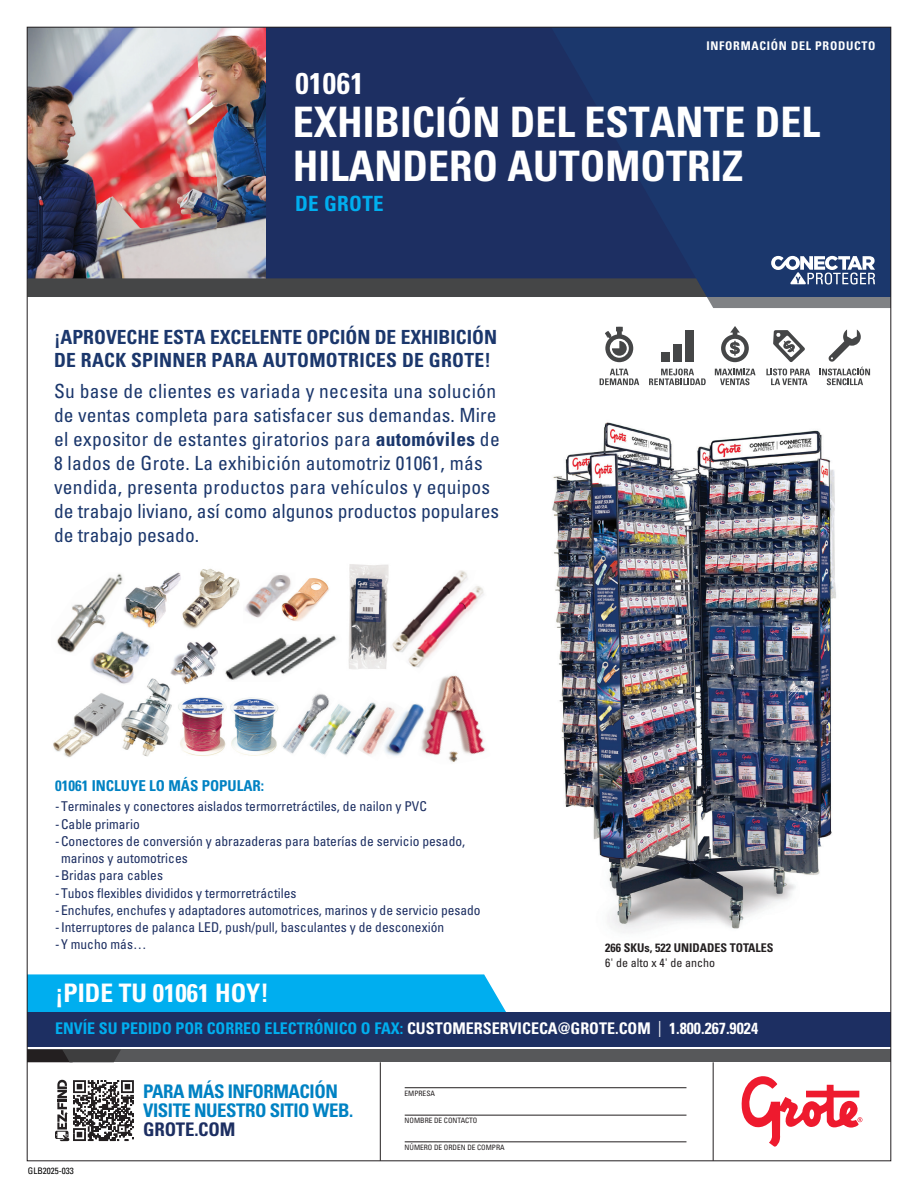
<style>
.page{position:relative;width:918px;height:1188px;background:#fff}
.page>*{position:absolute;margin:0;border:0;box-sizing:border-box;transform-origin:0 0}
.t1{font:700 condensed 42px/43.5px "Univers LT Std";color:#fff}
.t2{font:700 condensed 30px "Univers LT Std";letter-spacing:.015em;color:#fff}
.t3{font:700 condensed 25.5px "Univers LT Std";color:#fff}
.t4{font:700 condensed 21px "Univers LT Std";letter-spacing:.015em;color:#00aeef}
.t5{font:condensed 19.5px/24px "Univers LT Std";letter-spacing:.015em;color:#1b376c}
.t6{font:700 condensed 19.5px/22.5px "Univers LT Std";color:#1b376c}
.t7{font:700 condensed 18.75px/18.8px "Univers LT Std";letter-spacing:-.025em;color:#0082c3}
.t8{font:700 condensed 18.75px "Univers LT Std";letter-spacing:-.01em;color:#1d2f62}
.t9{font:700 condensed 16.05px "Univers LT Std";color:#fff}
.t10{font:700 condensed 15px "Univers LT Std";color:#0082c3}
.t11{font:condensed 13.5px/17.2px "Univers LT Std";color:#1d2f62}
.t12{font:700 condensed 12px "Univers LT Std";color:#231f20}
.t13{font:700 condensed 12px "Univers LT Std";letter-spacing:.06em;color:#fff}
.t14{font:condensed 12px "Univers LT Std";color:#231f20}
.t15{font:condensed 9px "Univers LT Std";color:#000}
.t16{font:condensed 7.35px "Univers LT Std";color:#231f20}
.s1{font-weight:700}
.s2{color:#00aeef}
.s3{font-weight:400}
</style>
<div class="page">
<div style="left:266px;top:27px;width:625px;height:270px;background:#1d2f62"></div>
<div style="left:27px;top:1050px;width:864px;height:12px;background:#57585a"></div>
<svg style="left:29px;top:1050px;width:92px;height:12px"></svg>
<svg style="left:741px;top:1076px;width:121px;height:71px"></svg>
<hr style="left:405px;top:1087px;width:281px;height:1px;background:#231f20">
<hr style="left:405px;top:1115px;width:281px;height:1px;background:#231f20">
<hr style="left:405px;top:1142px;width:281px;height:1px;background:#231f20">
<div style="left:29px;top:974px;width:477px;height:38px;background:#00aeef"></div>
<img style="left:29px;top:29px;width:237px;height:227px">
<div style="left:27px;top:1012px;width:864px;height:35px;background:#1d2f62"></div>
<svg style="left:55px;top:1080px;width:79px;height:61px"></svg>
<svg style="left:715px;top:369px;width:41px;height:16px"></svg>
<svg style="left:721px;top:326px;width:28px;height:36px"></svg>
<svg style="left:649px;top:369px;width:57px;height:16px"></svg>
<div style="left:661px;top:352px;width:9px;height:9px;background:#454647"></div>
<div style="left:673px;top:344px;width:9px;height:17px;background:#454647"></div>
<div style="left:685px;top:330px;width:8px;height:31px;background:#454647"></div>
<svg style="left:605px;top:327px;width:28px;height:35px"></svg>
<svg style="left:600px;top:369px;width:39px;height:16px"></svg>
<svg style="left:766px;top:369px;width:44px;height:16px"></svg>
<svg style="left:773px;top:330px;width:32px;height:32px"></svg>
<svg style="left:819px;top:329px;width:51px;height:56px"></svg>
<img style="left:552px;top:422px;width:284px;height:511px">
<img style="left:295px;top:635px;width:42px;height:32px">
<img style="left:295px;top:578px;width:34px;height:43px">
<img style="left:57px;top:568px;width:238px;height:189px">
<img style="left:53px;top:691px;width:71px;height:66px">
<img style="left:392px;top:570px;width:76px;height:82px">
<img style="left:401px;top:583px;width:83px;height:85px">
<img style="left:348px;top:564px;width:41px;height:105px">
<svg style="left:381px;top:703px;width:37px;height:53px"></svg>
<img style="left:418px;top:675px;width:67px;height:87px">
<img style="left:278px;top:687px;width:51px;height:70px">
<img style="left:357px;top:702px;width:24px;height:53px">
<img style="left:368px;top:704px;width:16px;height:24px">
<img style="left:307px;top:699px;width:50px;height:58px">
<img style="left:169px;top:640px;width:49px;height:45px">
<img style="left:229px;top:696px;width:51px;height:61px">
<img style="left:175px;top:695px;width:52px;height:62px">
<svg style="left:29px;top:256px;width:860px;height:52px"></svg>
<hr style="left:713px;top:1062px;width:1px;height:99px;background:#231f20">
<hr style="left:380px;top:1062px;width:1px;height:99px;background:#231f20">
<h2 class="t2" style="left:295px;top:65px;width:70px">01061</h2>
<p class="t13" style="left:706px;top:38px;width:171px">INFORMACIÓN DEL PRODUCTO</p>
<h1 class="t1" style="left:293px;top:100px;width:529px">EXHIBICIÓN DEL ESTANTE DEL<br>HILANDERO AUTOMOTRIZ</h1>
<h3 class="t4" style="left:295px;top:191px;width:90px">DE GROTE</h3>
<h3 class="t6" style="left:54px;top:326px;width:445px">¡APROVECHE ESTA EXCELENTE OPCIÓN DE EXHIBICIÓN<br>DE RACK SPINNER PARA AUTOMOTRICES DE GROTE!</h3>
<p class="t5" style="left:54px;top:379px;width:447px">Su base de clientes es variada y necesita una solución de ventas completa para satisfacer sus demandas. Mire el expositor de estantes giratorios para <span class="s1">automóviles</span> de 8 lados de Grote. La exhibición automotriz 01061, más vendida, presenta productos para vehículos y equipos de trabajo liviano, así como algunos productos populares de trabajo pesado.</p>
<p class="t10" style="left:55px;top:776px;width:211px">01061 INCLUYE LO MÁS POPULAR:</p>
<p class="t11" style="left:55px;top:798px;width:373px">- Terminales y conectores aislados termorretráctiles, de nailon y PVC</p>
<p class="t11" style="left:55px;top:815px;width:86px">- Cable primario</p>
<p class="t11" style="left:61px;top:832px;width:406px;text-indent:-6px">- Conectores de conversión y abrazaderas para baterías de servicio pesado, marinos y automotrices</p>
<p class="t11" style="left:55px;top:867px;width:109px">- Bridas para cables</p>
<p class="t11" style="left:55px;top:884px;width:243px">- Tubos exibles divididos y termorretráctiles</p>
<p class="t11" style="left:55px;top:901px;width:427px">- Enchufes, enchufes y adaptadores automotrices, marinos y de servicio pesado</p>
<p class="t11" style="left:55px;top:918px;width:391px">- Interruptores de palanca LED, push/pull, basculantes y de desconexión</p>
<p class="t11" style="left:55px;top:936px;width:93px">- Y mucho más…</p>
<p class="t12" style="left:605px;top:940px;width:170px">266 SKUs, 522 UNIDADES TOTALES</p>
<p class="t14" style="left:605px;top:955px;width:111px">6' de alto x 4' de ancho</p>
<h3 class="t3" style="left:55px;top:977px;width:215px">¡PIDE TU 01061 HOY!</h3>
<p class="t9" style="left:55px;top:1018px;width:705px"><span class="s2">ENVÍE SU PEDIDO POR CORREO ELECTRÓNICO O FAX:</span> CUSTOMERSERVICECA@GROTE.COM <span class="s3">|</span> 1.800.267.9024</p>
<p class="t15" style="left:28px;top:1165px;width:47px">GLB2025-033</p>
<h3 class="t7" style="left:143px;top:1082px;width:212px">PARA MÁS INFORMACIÓN<br>VISITE NUESTRO SITIO WEB.</h3>
<h3 class="t8" style="left:143px;top:1118px;width:94px">GROTE.COM</h3>
<p class="t16" style="left:405px;top:1089px;width:32px">EMPRESA</p>
<p class="t16" style="left:405px;top:1116px;width:74px">NOMBRE DE CONTACTO</p>
<p class="t16" style="left:405px;top:1143px;width:102px">NÚMERO DE ORDEN DE COMPRA</p>
</div>
